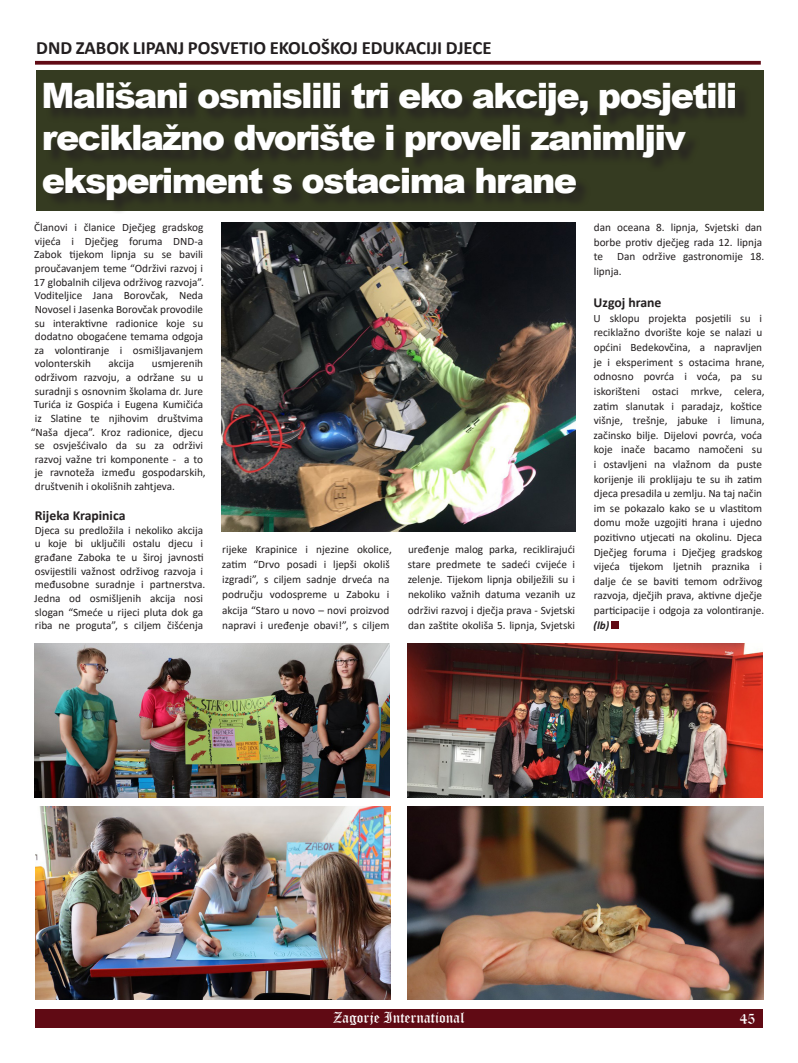
<style>
.page{position:relative;width:798px;height:1063px;background:#fff}
.page>*{position:absolute;margin:0;border:0;box-sizing:border-box;transform-origin:0 0}
.t1{font:900 35px/42.5px "Arial";letter-spacing:-.05em;color:#fff}
.t2{font:700 18.75px "Calibri";color:#231f20}
.t3{font:15px "Old English Text";color:#fff}
.t4{font:700 13.75px "Calibri";color:#231f20}
.t5{font:11.25px/14.6px "Calibri";color:#231f20;text-align:justify}
.s1{font-weight:700;font-style:italic}
</style>
<div class="page">
<div style="left:35px;top:1009px;width:727px;height:19px;background:#600a14"></div>
<svg style="left:35px;top:61px;width:725px;height:4px;background:#6d1f28"></svg>
<div style="left:36px;top:70px;width:727px;height:141px;background:#353b21"></div>
<div style="left:45px;top:84px;width:705px;height:131px;background:#231f20;opacity:.75"></div>
<div style="left:611px;top:621px;width:7px;height:8px;background:#600a14"></div>
<img style="left:221px;top:223px;width:354px;height:308px">
<img style="left:34px;top:643px;width:355px;height:155px">
<img style="left:407px;top:643px;width:355px;height:155px">
<img style="left:35px;top:806px;width:355px;height:193px">
<img style="left:407px;top:806px;width:356px;height:193px">
<p class="t2" style="left:36px;top:34px;width:456px">DND ZABOK LIPANJ POSVETIO EKOLOŠKOJ EDUKACIJI DJECE</p>
<p class="t1" style="left:42px;top:73px;width:697px">Mališani osmislili tri eko akcije, posjetili reciklažno dvorište i proveli zanimljiv eksperiment s ostacima hrane</p>
<p class="t5" style="left:34px;top:220px;width:172px;line-height:13.6px">Članovi i članice Dječjeg gradskog vijeća i Dječjeg foruma DND-a Zabok tijekom lipnja su se bavili proučavanjem teme “Održivi razvoj i 17 globalnih ciljeva održivog razvoja”.</p>
<p class="t5" style="left:34px;top:289px;width:170px;line-height:13.6px">Voditeljice Jana Borovčak, Neda Novosel i Jasenka Borovčak provodile su interaktivne radionice koje su dodatno obogaćene temama odgoja za volontiranje i osmišljavanjem volonterskih</p>
<p class="t5" style="left:108px;top:356px;width:27px">akcija</p>
<p class="t5" style="left:152px;top:356px;width:53px">usmjerenih</p>
<p class="t5" style="left:35px;top:370px;width:170px">održivom razvoju, a održane su u</p>
<p class="t5" style="left:35px;top:383px;width:170px">suradnji s osnovnim školama dr. Jure</p>
<p class="t5" style="left:34px;top:397px;width:171px">Turića iz Gospića i Eugena Kumičića</p>
<p class="t5" style="left:35px;top:411px;width:170px">iz Slatine te njihovim društvima</p>
<p class="t5" style="left:31px;top:424px;width:174px">“Naša djeca”. Kroz radionice, djecu</p>
<p class="t5" style="left:35px;top:438px;width:170px">se osvješćivalo da su za održivi</p>
<p class="t5" style="left:35px;top:451px;width:170px">razvoj važne tri komponente - a to</p>
<p class="t5" style="left:35px;top:465px;width:172px">je ravnoteža između gospodarskih,</p>
<p class="t5" style="left:35px;top:479px;width:142px">društvenih i okolišnih zahtjeva.</p>
<p class="t4" style="left:35px;top:506px;width:92px">Rijeka Krapinica</p>
<p class="t5" style="left:34px;top:523px;width:172px;line-height:13.6px;text-align:left">Djeca su predložila i nekoliko akcija u koje bi uključili ostalu djecu i građane Zaboka te u široj javnosti osvijestili važnost održivog razvoja i međusobne suradnje i partnerstva.<br>Jedna od osmišljenih akcija nosi slogan “Smeće u rijeci pluta dok ga riba ne proguta”, s ciljem čišćenja</p>
<p class="t5" style="left:222px;top:542px;width:171px;line-height:15px;text-align:left">rijeke Krapinice i njezine okolice, zatim “Drvo posadi i ljepši okoliš izgradi”, s ciljem sadnje drveća na području vodospreme u Zaboku i akcija “Staro u novo – novi proizvod napravi i uređenje obavi!”, s ciljem</p>
<p class="t5" style="left:407px;top:542px;width:169px;line-height:15px">uređenje malog parka, reciklirajući stare predmete te sadeći cvijeće i zelenje. Tijekom lipnja obilježili su i nekoliko važnih datuma vezanih uz održivi razvoj i dječja prava - Svjetski dan zaštite okoliša 5. lipnja, Svjetski</p>
<p class="t5" style="left:593px;top:220px;width:170px">dan oceana 8. lipnja, Svjetski dan borbe protiv dječjeg rada 12. lipnja te</p>
<p class="t5" style="left:593px;top:249px;width:172px;text-indent:23px">Dan održive gastronomije 18. lipnja.</p>
<p class="t4" style="left:593px;top:293px;width:69px">Uzgoj hrane</p>
<p class="t5" style="left:593px;top:311px;width:173px;text-align:left">U sklopu projekta posjetili su i reciklažno dvorište koje se nalazi u općini Bedekovčina, a napravljen je i eksperiment s ostacima hrane, odnosno povrća i voća, pa su iskorišteni ostaci mrkve, celera, zatim slanutak i paradajz, koštice višnje, trešnje, jabuke i limuna, začinsko bilje. Dijelovi povrća, voća koje inače bacamo namočeni su i ostavljeni na vlažnom da puste korijenje ili proklijaju te su ih zatim djeca presadila u zemlju. Na taj način im se pokazalo kako se u vlastitom domu može uzgojiti hrana i ujedno pozitivno utjecati na okolinu. Djeca Dječjeg foruma i Dječjeg gradskog vijeća tijekom ljetnih praznika i dalje će se baviti temom održivog razvoja, dječjih prava, aktivne dječje participacije i odgoja za volontiranje. <span class="s1">(lb)</span></p>
<h3 class="t3" style="left:333px;top:1008px;width:133px">Zagorje International</h3>
<h3 class="t3" style="left:739px;top:1009px;width:17px">45</h3>
</div>
